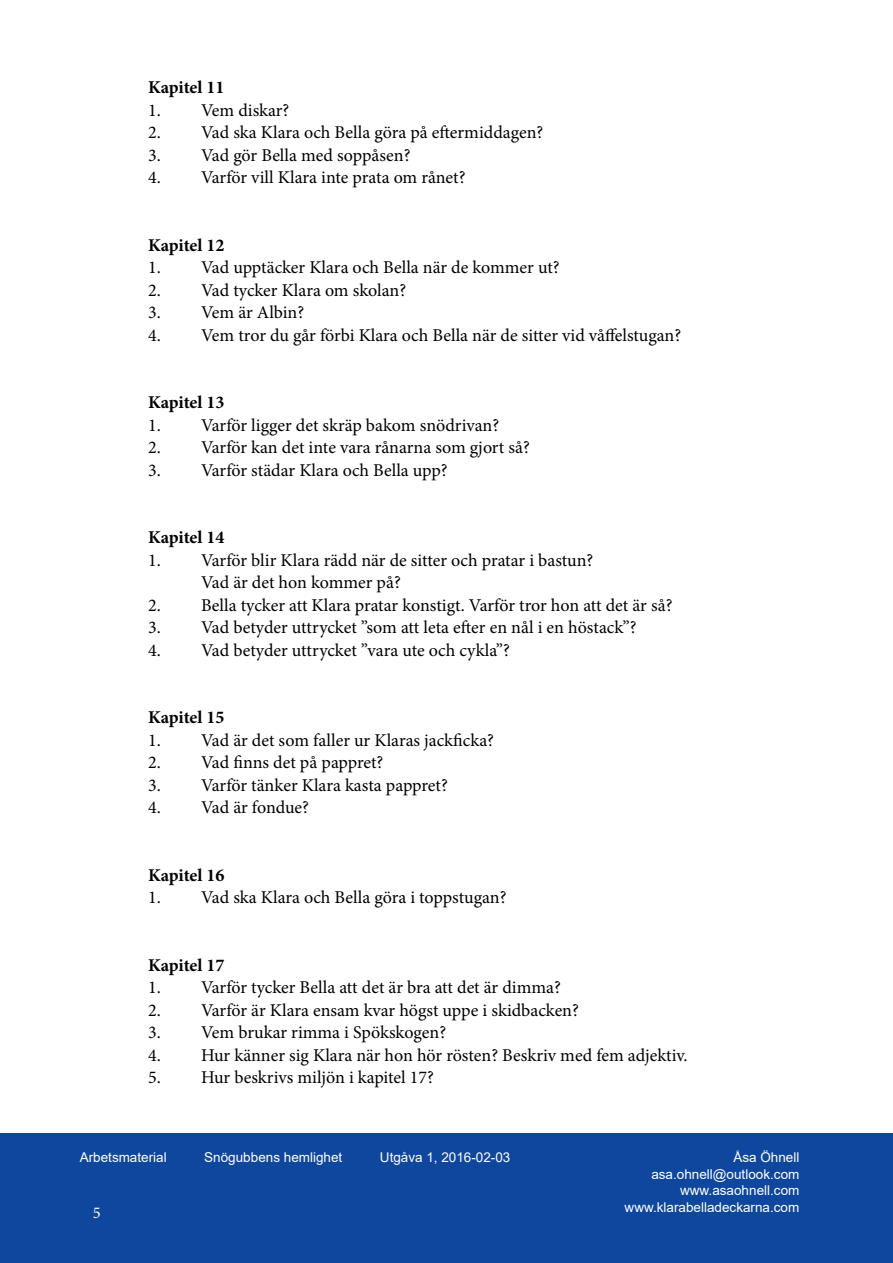
<style>
.page{position:relative;width:893px;height:1263px;background:#fff}
.page>*{position:absolute;margin:0;border:0;box-sizing:border-box;transform-origin:0 0}
.t1{font:18px/22.5px "Minion Pro";color:#000}
.t2{font:700 18px "Minion Pro";letter-spacing:-.01em;color:#000}
.t3{font:16.5px "Minion Pro";color:#fff}
.t4{font:13.5px/16.5px "Arial";color:#fff;text-align:right}
</style>
<div class="page">
<div style="left:0;top:1133px;width:893px;height:130px;background:#0f479e"></div>
<p class="t2" style="left:148px;top:75px;width:78px">Kapitel 11</p>
<p class="t1" style="left:148px;top:99px;width:143px">1. Vem diskar?</p>
<p class="t1" style="left:148px;top:121px;width:397px">2. Vad ska Klara och Bella göra på eftermiddagen?</p>
<p class="t1" style="left:148px;top:144px;width:264px">3. Vad gör Bella med soppåsen?</p>
<p class="t1" style="left:148px;top:166px;width:319px">4. Varför vill Klara inte prata om rånet?</p>
<p class="t2" style="left:148px;top:232px;width:78px">Kapitel 12</p>
<p class="t1" style="left:148px;top:256px;width:413px">1. Vad upptäcker Klara och Bella när de kommer ut?</p>
<p class="t1" style="left:148px;top:279px;width:259px">2. Vad tycker Klara om skolan?</p>
<p class="t1" style="left:148px;top:301px;width:158px">3. Vem är Albin?</p>
<p class="t1" style="left:148px;top:324px;width:534px">4. Vem tror du går förbi Klara och Bella när de sitter vid våffelstugan?</p>
<p class="t2" style="left:148px;top:390px;width:78px">Kapitel 13</p>
<p class="t1" style="left:148px;top:414px;width:352px">1. Varför ligger det skräp bakom snödrivan?</p>
<p class="t1" style="left:148px;top:436px;width:383px">2. Varför kan det inte vara rånarna som gjort så?</p>
<p class="t1" style="left:148px;top:459px;width:301px">3. Varför städar Klara och Bella upp?</p>
<p class="t2" style="left:148px;top:525px;width:78px">Kapitel 14</p>
<p class="t1" style="left:201px;top:549px;width:394px;text-indent:-53px">1. Varför blir Klara rädd när de sitter och pratar i bastun?<br>Vad är det hon kommer på?</p>
<p class="t1" style="left:148px;top:594px;width:526px">2. Bella tycker att Klara pratar konstigt. Varför tror hon att det är så?</p>
<p class="t1" style="left:148px;top:616px;width:490px">3. Vad betyder uttrycket ”som att leta efter en nål i en höstack”?</p>
<p class="t1" style="left:148px;top:639px;width:363px">4. Vad betyder uttrycket ”vara ute och cykla”?</p>
<p class="t2" style="left:148px;top:705px;width:78px">Kapitel 15</p>
<p class="t1" style="left:148px;top:729px;width:347px">1. Vad är det som faller ur Klaras jackficka?</p>
<p class="t1" style="left:148px;top:751px;width:237px">2. Vad finns det på pappret?</p>
<p class="t1" style="left:148px;top:774px;width:301px">3. Varför tänker Klara kasta pappret?</p>
<p class="t1" style="left:148px;top:796px;width:162px">4. Vad är fondue?</p>
<p class="t2" style="left:148px;top:862px;width:78px">Kapitel 16</p>
<p class="t1" style="left:148px;top:886px;width:360px">1. Vad ska Klara och Bella göra i toppstugan?</p>
<p class="t2" style="left:148px;top:952px;width:78px">Kapitel 17</p>
<p class="t1" style="left:148px;top:976px;width:414px">1. Varför tycker Bella att det är bra att det är dimma?</p>
<p class="t1" style="left:148px;top:999px;width:432px">2. Varför är Klara ensam kvar högst uppe i skidbacken?</p>
<p class="t1" style="left:148px;top:1021px;width:299px">3. Vem brukar rimma i Spökskogen?</p>
<p class="t1" style="left:148px;top:1044px;width:541px">4. Hur känner sig Klara när hon hör rösten? Beskriv med fem adjektiv.</p>
<p class="t1" style="left:148px;top:1066px;width:287px">5. Hur beskrivs miljön i kapitel 17?</p>
<p class="t4" style="left:80px;top:1149px;width:89px">Arbetsmaterial</p>
<p class="t4" style="left:204px;top:1149px;width:140px">Snögubbens hemlighet</p>
<p class="t4" style="left:380px;top:1149px;width:132px">Utgåva 1, 2016-02-03</p>
<p class="t3" style="left:93px;top:1202px;width:9px">5</p>
<p class="t4" style="left:625px;top:1149px;width:176px">Åsa Öhnell asa.ohnell@outlook.com www.asaohnell.com www.klarabelladeckarna.com</p>
</div>
